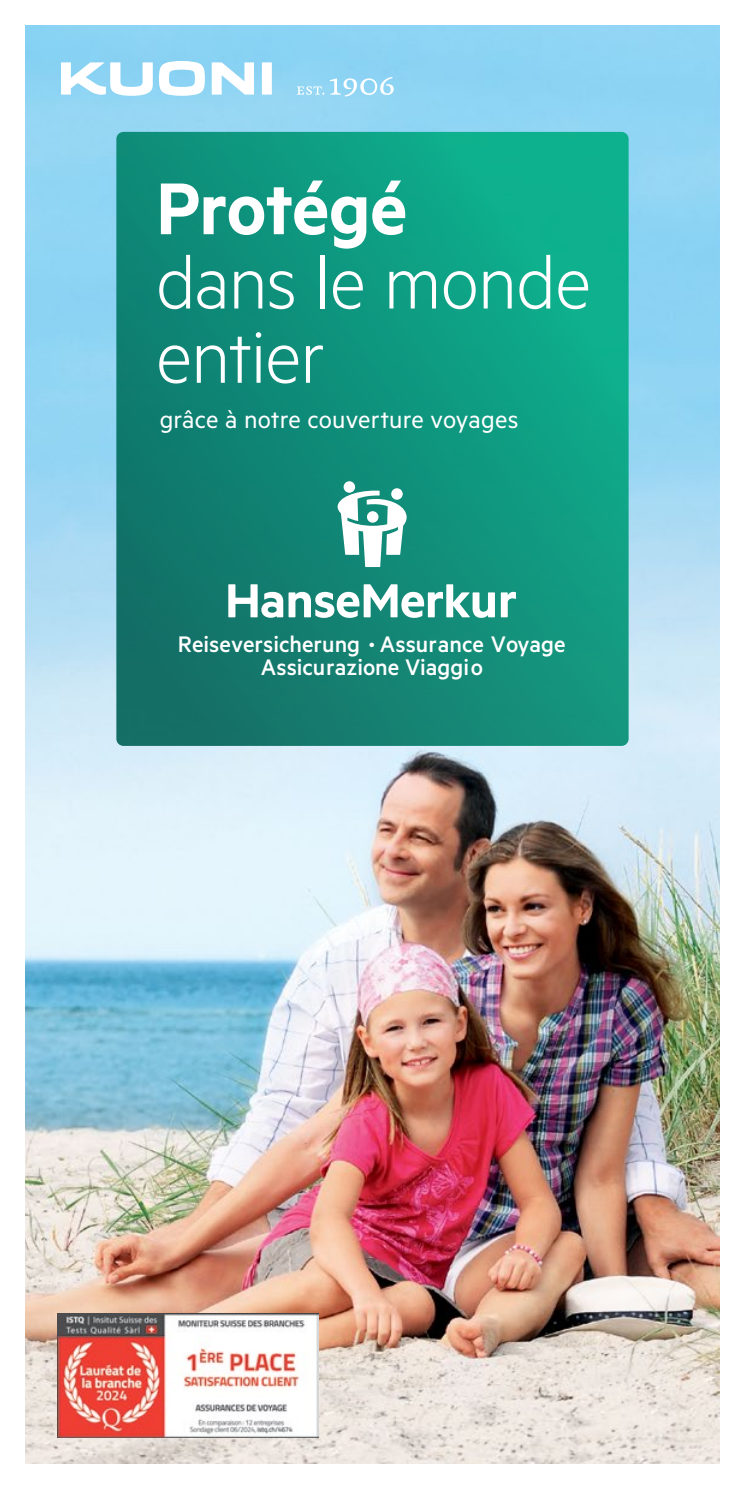
<style>
.page{position:relative;width:745px;height:1489px;background:#fff}
.page>*{position:absolute;margin:0;border:0;box-sizing:border-box;transform-origin:0 0}
.t1{font:300 82.5px/74.2px "Metric Alt";letter-spacing:-.01em;color:#fff}
.t2{font:600 82.5px "Metric Alt";letter-spacing:-.015em;color:#fff}
.t3{font:27.5px "Metric Alt";letter-spacing:.005em;color:#fff}
.t4{font:500 25.25px/23.5px "Metric Alt";color:#fff;text-align:center}
.s1{font-size:15.5px}
</style>
<div class="page">
<img style="left:25px;top:25px;width:694px;height:1438px">
<svg style="left:116px;top:132px;width:512px;height:614px;background:#10917b"></svg>
<svg style="left:337px;top:481px;width:69px;height:86px"></svg>
<svg style="left:500px;top:592px;width:15px;height:25px"></svg>
<svg style="left:228px;top:584px;width:266px;height:34px"></svg>
<img style="left:57px;top:1313px;width:261px;height:124px">
<svg style="left:61px;top:61px;width:211px;height:35px"></svg>
<svg style="left:296px;top:77px;width:97px;height:19px;background:#a9def6"></svg>
<h1 class="t2" style="left:156px;top:159px;width:253px">Protégé</h1>
<h1 class="t1" style="left:156px;top:242px;width:436px">dans le monde entier</h1>
<p class="t3" style="left:159px;top:404px;width:360px">grâce à notre couverture voyages</p>
<p class="t4" style="left:178px;top:631px;width:389px">Reiseversicherung <span class="s1">•</span> Assurance Voyage<br>Assicurazione Viaggio</p>
</div>
